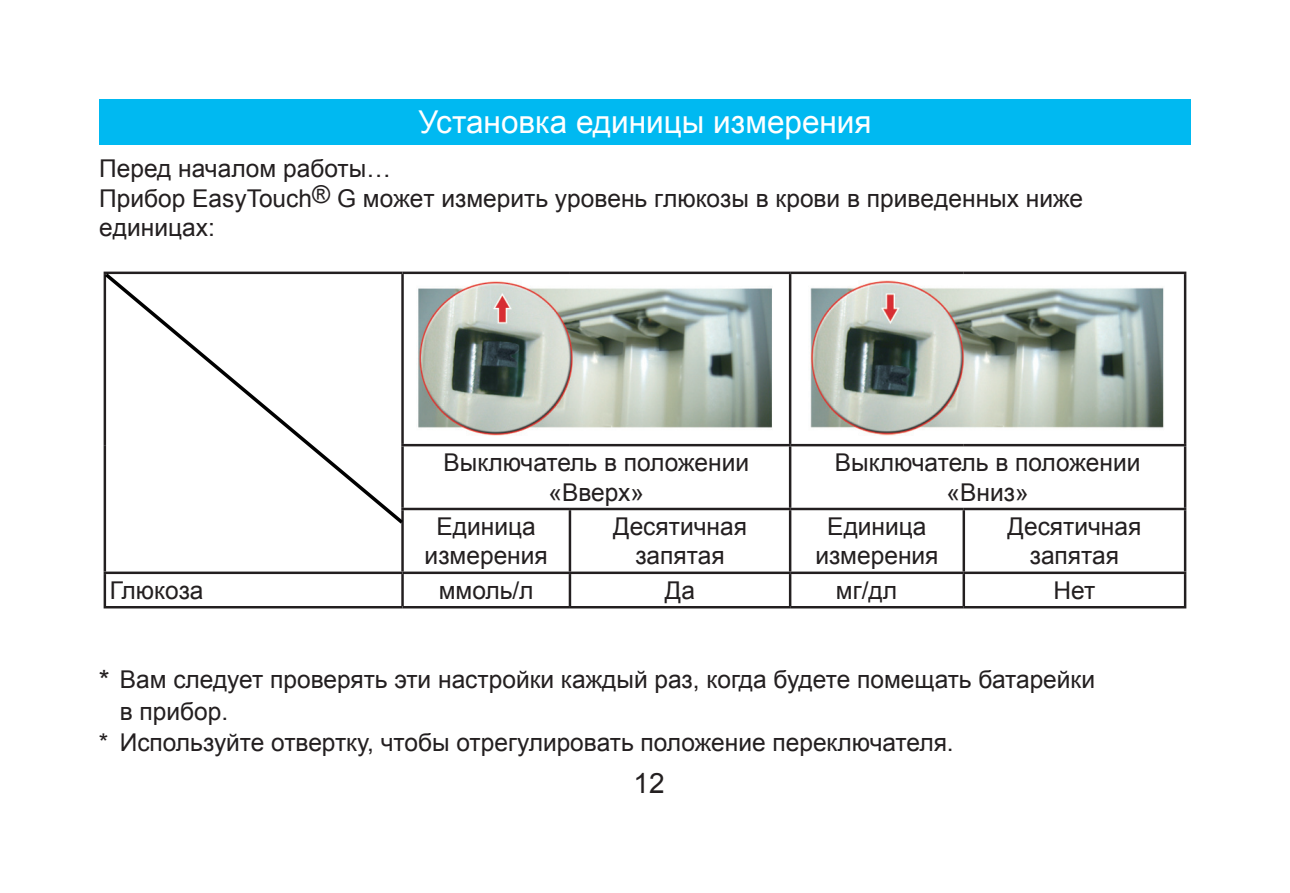
<style>
.page{position:relative;width:1290px;height:893px;background:#fff}
.page>*{position:absolute;margin:0;border:0;box-sizing:border-box;transform-origin:0 0}
.t1{font:31.5px "Arial";color:#fff}
.t2{font:28px "Arial";color:#231f20}
.t3{font:24.5px/29.4px "Arial";color:#231f20;text-align:center}
.s1{font-size:28px}
</style>
<div class="page">
<hr style="left:402px;top:272px;width:168px;height:2px;background:#231f20">
<hr style="left:570px;top:272px;width:220px;height:2px;background:#231f20">
<hr style="left:790px;top:272px;width:174px;height:2px;background:#231f20">
<hr style="left:789px;top:274px;width:2px;height:170px;background:#231f20">
<hr style="left:964px;top:272px;width:222px;height:2px;background:#231f20">
<hr style="left:1184px;top:274px;width:2px;height:170px;background:#231f20">
<hr style="left:401px;top:444px;width:169px;height:2px;background:#231f20">
<hr style="left:570px;top:444px;width:220px;height:2px;background:#231f20">
<hr style="left:790px;top:444px;width:174px;height:2px;background:#231f20">
<hr style="left:789px;top:446px;width:2px;height:62px;background:#231f20">
<hr style="left:964px;top:444px;width:222px;height:2px;background:#231f20">
<hr style="left:1184px;top:446px;width:2px;height:62px;background:#231f20">
<hr style="left:104px;top:509px;width:2px;height:63px;background:#231f20">
<hr style="left:401px;top:508px;width:169px;height:2px;background:#231f20">
<hr style="left:401px;top:510px;width:3px;height:62px;background:#231f20">
<hr style="left:570px;top:508px;width:220px;height:2px;background:#231f20">
<hr style="left:569px;top:510px;width:2px;height:62px;background:#231f20">
<hr style="left:790px;top:508px;width:174px;height:2px;background:#231f20">
<hr style="left:789px;top:510px;width:2px;height:62px;background:#231f20">
<hr style="left:964px;top:508px;width:222px;height:2px;background:#231f20">
<hr style="left:962px;top:510px;width:3px;height:62px;background:#231f20">
<hr style="left:1184px;top:510px;width:2px;height:62px;background:#231f20">
<hr style="left:104px;top:572px;width:298px;height:2px;background:#231f20">
<hr style="left:104px;top:574px;width:2px;height:32px;background:#231f20">
<hr style="left:402px;top:572px;width:168px;height:2px;background:#231f20">
<hr style="left:401px;top:574px;width:3px;height:32px;background:#231f20">
<hr style="left:570px;top:572px;width:220px;height:2px;background:#231f20">
<hr style="left:569px;top:574px;width:2px;height:32px;background:#231f20">
<hr style="left:790px;top:572px;width:174px;height:2px;background:#231f20">
<hr style="left:789px;top:574px;width:2px;height:32px;background:#231f20">
<hr style="left:964px;top:572px;width:222px;height:2px;background:#231f20">
<hr style="left:962px;top:574px;width:3px;height:32px;background:#231f20">
<hr style="left:1184px;top:574px;width:2px;height:32px;background:#231f20">
<hr style="left:104px;top:606px;width:298px;height:2px;background:#231f20">
<hr style="left:402px;top:606px;width:168px;height:2px;background:#231f20">
<hr style="left:570px;top:606px;width:220px;height:2px;background:#231f20">
<hr style="left:790px;top:606px;width:174px;height:2px;background:#231f20">
<hr style="left:964px;top:606px;width:222px;height:2px;background:#231f20">
<div style="left:99px;top:99px;width:1092px;height:46px;background:#00b9f1"></div>
<img style="left:418px;top:281px;width:354px;height:155px">
<img style="left:810px;top:280px;width:354px;height:156px">
<svg style="left:103px;top:271px;width:304px;height:256px"></svg>
<p class="t1" style="left:418px;top:102px;width:455px">Установка единицы измерения</p>
<p class="t3" style="left:99px;top:154px;width:985px;text-align:left">Перед началом работы…<br>Прибор EasyTouch® G может измерить уровень глюкозы в крови в приведенных ниже единицах:</p>
<p class="t3" style="left:443px;top:448px;width:307px">Выключатель в положении «Вверх»</p>
<p class="t3" style="left:835px;top:448px;width:307px">Выключатель в положении «Вниз»</p>
<p class="t3" style="left:425px;top:512px;width:125px">Единица измерения</p>
<p class="t3" style="left:613px;top:512px;width:135px">Десятичная запятая</p>
<p class="t3" style="left:815px;top:512px;width:125px">Единица измерения</p>
<p class="t3" style="left:1007px;top:512px;width:135px">Десятичная запятая</p>
<p class="t3" style="left:110px;top:576px;width:95px">Глюкоза</p>
<p class="t3" style="left:439px;top:576px;width:96px">ммоль/л</p>
<p class="t3" style="left:665px;top:576px;width:32px">Да</p>
<p class="t3" style="left:836px;top:576px;width:63px">мг/дл</p>
<p class="t3" style="left:1053px;top:576px;width:43px">Нет</p>
<p class="t3" style="left:99px;top:665px;width:998px"><span class="s1">*</span> Вам следует проверять эти настройки каждый раз, когда будете помещать батарейки</p>
<p class="t3" style="left:120px;top:697px;width:110px">в прибор.</p>
<p class="t3" style="left:99px;top:728px;width:856px">* Используйте отвертку, чтобы отрегулировать положение переключателя.</p>
<p class="t2" style="left:633px;top:765px;width:33px">12</p>
</div>
